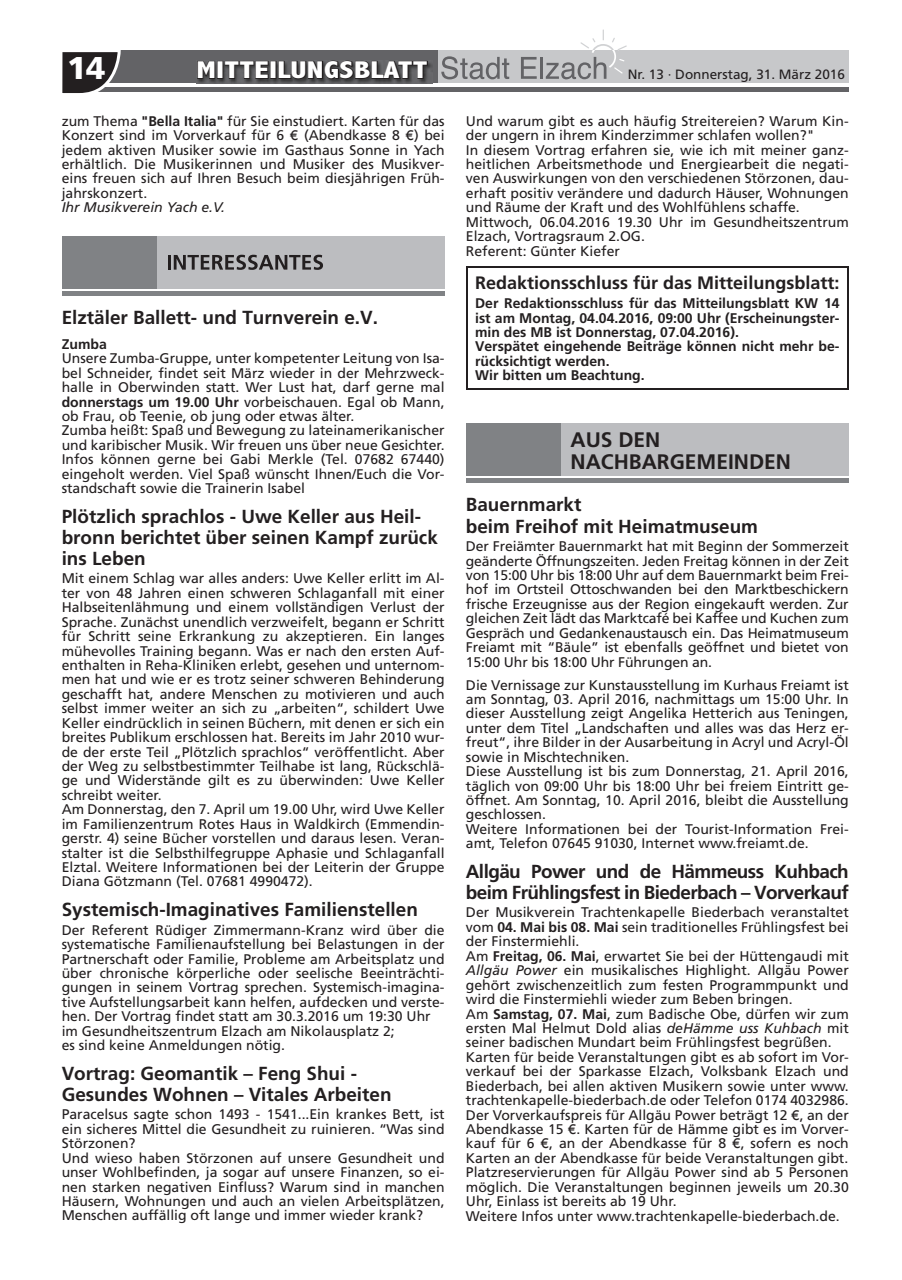
<style>
.page{position:relative;width:902px;height:1280px;background:#fff}
.page>*{position:absolute;margin:0;border:0;box-sizing:border-box;transform-origin:0 0}
.t1{font:900 31.5px "Frutiger";color:#fff}
.t2{font:800 condensed 24.45px "Abadi";letter-spacing:.01em;color:#fff;scale:1.26 1}
.t3{font:700 21px/22.5px "Frutiger";color:#231f20}
.t4{font:700 18.9px/21px "Frutiger";color:#231f20}
.t5{font:700 18.9px/21px "Frutiger";letter-spacing:-.03em;color:#231f20}
.t6{font:700 18px "Frutiger";color:#231f20}
.t7{font:13.95px/14.4px "Frutiger";color:#231f20}
.t8{font:700 13.95px/14.4px "Frutiger";color:#231f20}
.t9{font:italic 13.95px "Frutiger";color:#231f20}
.t10{font:13.5px "Frutiger";color:#231f20}
.s1{font-weight:700}
.s2{font-family:"Gill Sans"}
.s3{font-style:italic}
</style>
<div class="page">
<div style="left:62px;top:51px;width:786px;height:32px;background:#c7c8ca"></div>
<div style="left:74px;top:51px;width:364px;height:32px;background:#636366"></div>
<hr style="left:62px;top:87px;width:786px;height:4px;background:#636366">
<svg style="left:62px;top:50px;width:59px;height:43px;background:#4a4748"></svg>
<svg style="left:441px;top:56px;width:68px;height:23px"></svg>
<svg style="left:521px;top:57px;width:15px;height:22px"></svg>
<hr style="left:540px;top:57px;width:3px;height:22px;background:#636366">
<svg style="left:545px;top:29px;width:81px;height:50px"></svg>
<img style="left:198px;top:60px;width:234px;height:23px">
<svg style="left:197px;top:61px;width:231px;height:18px"></svg>
<div style="left:62px;top:236px;width:95px;height:52px;background:#808285"></div>
<div style="left:157px;top:236px;width:287px;height:52px;background:#bcbdc0"></div>
<hr style="left:62px;top:291px;width:382px;height:4px;background:#808285">
<hr style="left:168px;top:255px;width:3px;height:15px;background:#231f20">
<svg style="left:174px;top:255px;width:149px;height:15px"></svg>
<hr style="left:466px;top:266px;width:382px;height:2px;background:#231f20">
<hr style="left:466px;top:268px;width:1px;height:120px;background:#231f20">
<hr style="left:847px;top:268px;width:1px;height:120px;background:#231f20">
<hr style="left:466px;top:388px;width:382px;height:1px;background:#231f20">
<div style="left:466px;top:424px;width:95px;height:52px;background:#808285"></div>
<div style="left:561px;top:424px;width:287px;height:52px;background:#bcbdc0"></div>
<hr style="left:466px;top:479px;width:382px;height:4px;background:#808285">
<h1 class="t1" style="left:67px;top:49px;width:40px">14</h1>
<h2 class="t2" style="left:196px;top:57px;width:185px">MITTEILUNGSBLATT</h2>
<p class="t10" style="left:627px;top:66px;width:219px">Nr. 13 · Donnerstag, 31. März 2016</p>
<p class="t7" style="left:62px;top:114px;width:384px;text-align:justify">zum Thema <span class="s1">"Bella Italia"</span> für Sie einstudiert. Karten für das Konzert sind im Vorverkauf für 6 <span class="s2">€</span> (Abendkasse 8 <span class="s2">€</span>) bei jedem aktiven Musiker sowie im Gasthaus Sonne in Yach erhältlich. Die Musikerinnen und Musiker des Musikver&shy;eins freuen sich auf Ihren Besuch beim diesjährigen Früh&shy;jahrskonzert.</p>
<p class="t9" style="left:62px;top:199px;width:165px">Ihr Musikverein Yach e.V.</p>
<p class="t7" style="left:466px;top:114px;width:384px">Und warum gibt es auch häufig Streitereien? Warum Kin&shy;der ungern in ihrem Kinderzimmer schlafen wollen?"<br>In diesem Vortrag erfahren sie, wie ich mit meiner ganz&shy;heitlichen Arbeitsmethode und Energiearbeit die negati&shy;ven Auswirkungen von den verschiedenen Störzonen, dau&shy;erhaft positiv verändere und dadurch Häuser, Wohnungen und Räume der Kraft und des Wohlfühlens schaffe.<br>Mittwoch, 06.04.2016 19.30 Uhr im Gesundheitszentrum Elzach, Vortragsraum 2.OG.<br>Referent: Günter Kiefer</p>
<p class="t6" style="left:475px;top:273px;width:366px">Redaktionsschluss für das Mitteilungsblatt:</p>
<p class="t8" style="left:475px;top:296px;width:366px">Der Redaktionsschluss für das Mitteilungsblatt KW 14 ist am Montag, 04.04.2016, 09:00 Uhr (Erscheinungster&shy;min des MB ist Donnerstag, 07.04.2016).<br>Verspätet eingehende Beiträge können nicht mehr be&shy;rücksichtigt werden.<br>Wir bitten um Beachtung.</p>
<h3 class="t4" style="left:62px;top:307px;width:318px">Elztäler Ballett- und Turnverein e.V.</h3>
<p class="t8" style="left:62px;top:337px;width:47px">Zumba</p>
<p class="t7" style="left:62px;top:351px;width:384px">Unsere Zumba-Gruppe, unter kompetenter Leitung von Isa&shy;bel Schneider, findet seit März wieder in der Mehrzweck&shy;halle in Oberwinden statt. Wer Lust hat, darf gerne mal <span class="s1">donnerstags um 19.00 Uhr</span> vorbeischauen. Egal ob Mann, ob Frau, ob Teenie, ob jung oder etwas älter.<br>Zumba heißt: Spaß und Bewegung zu lateinamerikanischer und karibischer Musik. Wir freuen uns über neue Gesichter.<br>Infos können gerne bei Gabi Merkle (Tel. 07682 67440) eingeholt werden. Viel Spaß wünscht Ihnen/Euch die Vor&shy;standschaft sowie die Trainerin Isabel</p>
<h3 class="t4" style="left:62px;top:505px;width:377px">Plötzlich sprachlos - Uwe Keller aus Heil&shy;bronn berichtet über seinen Kampf zurück ins Leben</h3>
<p class="t7" style="left:62px;top:571px;width:384px">Mit einem Schlag war alles anders: Uwe Keller erlitt im Al&shy;ter von 48 Jahren einen schweren Schlaganfall mit einer Halbseitenlähmung und einem vollständigen Verlust der Sprache. Zunächst unendlich verzweifelt, begann er Schritt für Schritt seine Erkrankung zu akzeptieren. Ein langes mühevolles Training begann. Was er nach den ersten Auf&shy;enthalten in Reha-Kliniken erlebt, gesehen und unternom&shy;men hat und wie er es trotz seiner schweren Behinderung geschafft hat, andere Menschen zu motivieren und auch selbst immer weiter an sich zu „arbeiten“, schildert Uwe Keller eindrücklich in seinen Büchern, mit denen er sich ein breites Publikum erschlossen hat. Bereits im Jahr 2010 wur&shy;de der erste Teil „Plötzlich sprachlos“ veröffentlicht. Aber der Weg zu selbstbestimmter Teilhabe ist lang, Rückschlä&shy;ge und Widerstände gilt es zu überwinden: Uwe Keller schreibt weiter.<br>Am Donnerstag, den 7. April um 19.00 Uhr, wird Uwe Keller im Familienzentrum Rotes Haus in Waldkirch (Emmendin&shy;gerstr. 4) seine Bücher vorstellen und daraus lesen. Veran&shy;stalter ist die Selbsthilfegruppe Aphasie und Schlaganfall Elztal. Weitere Informationen bei der Leiterin der Gruppe Diana Götzmann (Tel. 07681 4990472).</p>
<h3 class="t4" style="left:62px;top:899px;width:358px">Systemisch-Imaginatives Familienstellen</h3>
<p class="t7" style="left:62px;top:922px;width:384px">Der Referent Rüdiger Zimmermann-Kranz wird über die systematische Familienaufstellung bei Belastungen in der Partnerschaft oder Familie, Probleme am Arbeitsplatz und über chronische körperliche oder seelische Beeinträchti&shy;gungen in seinem Vortrag sprechen. Systemisch-imagina&shy;tive Aufstellungsarbeit kann helfen, aufdecken und verste&shy;hen. Der Vortrag findet statt am 30.3.2016 um 19:30 Uhr im Gesundheitszentrum Elzach am Nikolausplatz 2;<br>es sind keine Anmeldungen nötig.</p>
<h3 class="t4" style="left:62px;top:1062px;width:331px">Vortrag: Geomantik – Feng Shui -<br>Gesundes Wohnen – Vitales Arbeiten</h3>
<p class="t7" style="left:62px;top:1107px;width:384px">Paracelsus sagte schon 1493 - 1541...Ein krankes Bett, ist ein sicheres Mittel die Gesundheit zu ruinieren. ‘‘Was sind Störzonen?<br>Und wieso haben Störzonen auf unsere Gesundheit und unser Wohlbefinden, ja sogar auf unsere Finanzen, so ei&shy;nen starken negativen Einfluss? Warum sind in manchen Häusern, Wohnungen und auch an vielen Arbeitsplätzen, Menschen auffällig oft lange und immer wieder krank?</p>
<h3 class="t3" style="left:570px;top:428px;width:222px">AUS DEN<br>NACHBARGEMEINDEN</h3>
<h3 class="t4" style="left:466px;top:494px;width:293px">Bauernmarkt<br>beim Freihof mit Heimatmuseum</h3>
<p class="t7" style="left:466px;top:539px;width:384px;text-align:justify">Der Freiämter Bauernmarkt hat mit Beginn der Sommerzeit geänderte Öffnungszeiten. Jeden Freitag können in der Zeit von 15:00 Uhr bis 18:00 Uhr auf dem Bauernmarkt beim Frei&shy;hof im Ortsteil Ottoschwanden bei den Marktbeschickern frische Erzeugnisse aus der Region eingekauft werden. Zur gleichen Zeit lädt das Marktcafé bei Kaffee und Kuchen zum Gespräch und Gedankenaustausch ein. Das Heimatmuseum Freiamt mit “Bäule” ist ebenfalls geöffnet und bietet von 15:00 Uhr bis 18:00 Uhr Führungen an.</p>
<p class="t7" style="left:466px;top:677px;width:384px">Die Vernissage zur Kunstausstellung im Kurhaus Freiamt ist am Sonntag, 03. April 2016, nachmittags um 15:00 Uhr. In dieser Ausstellung zeigt Angelika Hetterich aus Teningen, unter dem Titel „Landschaften und alles was das Herz er&shy;freut“, ihre Bilder in der Ausarbeitung in Acryl und Acryl-Öl sowie in Mischtechniken.<br>Diese Ausstellung ist bis zum Donnerstag, 21. April 2016, täglich von 09:00 Uhr bis 18:00 Uhr bei freiem Eintritt ge&shy;öffnet. Am Sonntag, 10. April 2016, bleibt die Ausstellung geschlossen.<br>Weitere Informationen bei der Tourist-Information Frei&shy;amt, Telefon 07645 91030, Internet www.freiamt.de.</p>
<h3 class="t5" style="left:466px;top:860px;width:384px">Allgäu Power und de Hämmeuss Kuhbach beim Frühlingsfest in Biederbach – Vorverkauf</h3>
<p class="t7" style="left:466px;top:905px;width:384px">Der Musikverein Trachtenkapelle Biederbach veranstaltet vom <span class="s1">04. Mai bis 08. Mai</span> sein traditionelles Frühlingsfest bei der Finstermiehli.<br>Am <span class="s1">Freitag, 06. Mai</span>, erwartet Sie bei der Hüttengaudi mit <span class="s3">Allgäu Power</span> ein musikalisches Highlight. Allgäu Power gehört zwischenzeitlich zum festen Programmpunkt und wird die Finstermiehli wieder zum Beben bringen.<br>Am <span class="s1">Samstag, 07. Mai</span>, zum Badische Obe, dürfen wir zum ersten Mal Helmut Dold alias <span class="s3">deHämme uss Kuhbach</span> mit seiner badischen Mundart beim Frühlingsfest begrüßen.<br>Karten für beide Veranstaltungen gibt es ab sofort im Vor&shy;verkauf bei der Sparkasse Elzach, Volksbank Elzach und Biederbach, bei allen aktiven Musikern sowie unter www. trachtenkapelle-biederbach.de oder Telefon 0174 4032986.<br>Der Vorverkaufspreis für Allgäu Power beträgt 12 <span class="s2">€</span>, an der Abendkasse 15 <span class="s2">€</span>. Karten für de Hämme gibt es im Vorver&shy;kauf für 6 <span class="s2">€</span>, an der Abendkasse für 8 <span class="s2">€</span>, sofern es noch Karten an der Abendkasse für beide Veranstaltungen gibt.<br>Platzreservierungen für Allgäu Power sind ab 5 Personen möglich. Die Veranstaltungen beginnen jeweils um 20.30<br>Uhr, Einlass ist bereits ab 19 Uhr.<br>Weitere Infos unter www.trachtenkapelle-biederbach.de.</p>
</div>
